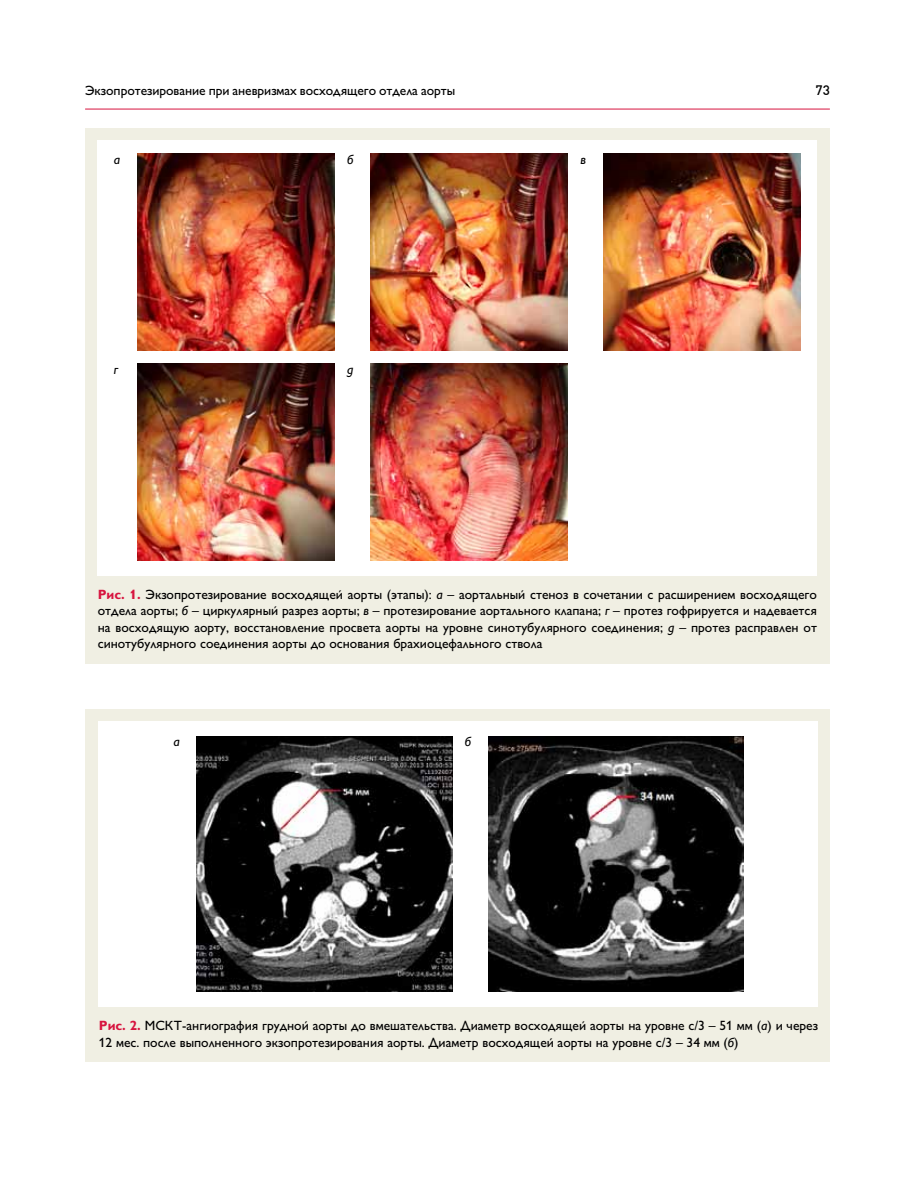
<style>
.page{position:relative;width:915px;height:1191px;background:#fff}
.page>*{position:absolute;margin:0;border:0;box-sizing:border-box;transform-origin:0 0}
.t1{font:13.5px/16.5px "Gill Sans C";color:#000;text-align:justify}
.t2{font:italic 13.5px "Gill Sans C";color:#000}
.t3{font:500 13.5px "DIN Cyr";color:#000}
.s1{font-weight:700;color:#d7143f}
.s2{font-style:italic}
</style>
<div class="page">
<hr style="left:85px;top:109px;width:744px;height:1px;background:#d7143f">
<div style="left:85px;top:128px;width:744px;height:535px;background:#f0efe3"></div>
<div style="left:98px;top:140px;width:718px;height:436px;background:#fff"></div>
<img style="left:137px;top:153px;width:197px;height:197px">
<img style="left:370px;top:153px;width:197px;height:197px">
<img style="left:603px;top:153px;width:197px;height:197px">
<img style="left:137px;top:363px;width:197px;height:197px">
<img style="left:370px;top:363px;width:197px;height:197px">
<div style="left:85px;top:709px;width:744px;height:353px;background:#f0efe3"></div>
<div style="left:99px;top:721px;width:718px;height:286px;background:#fff"></div>
<img style="left:197px;top:736px;width:255px;height:255px">
<img style="left:488px;top:736px;width:255px;height:255px">
<p class="t1" style="left:85px;top:83px;width:371px">Экзопротезирование при аневризмах восходящего отдела аорты</p>
<p class="t2" style="left:114px;top:151px;width:8px">а</p>
<p class="t2" style="left:347px;top:151px;width:8px">б</p>
<p class="t2" style="left:580px;top:151px;width:7px">в</p>
<p class="t2" style="left:114px;top:361px;width:6px">г</p>
<p class="t2" style="left:347px;top:361px;width:8px">д</p>
<p class="t3" style="left:815px;top:83px;width:16px">73</p>
<p class="t1" style="left:98px;top:586px;width:720px"><span class="s1">Рис. 1.</span> Экзопротезирование восходящей аорты (этапы): <span class="s2">а</span> – аортальный стеноз в сочетании с расширением восходящего отдела аорты; <span class="s2">б</span> – циркулярный разрез аорты; <span class="s2">в</span> – протезирование аортального клапана; <span class="s2">г</span> – протез гофрируется и надевается на восходящую аорту, восстановление просвета аорты на уровне синотубулярного соединения; <span class="s2">д</span> – протез расправлен от синотубулярного соединения аорты до основания брахиоцефального ствола</p>
<p class="t2" style="left:173px;top:734px;width:8px">а</p>
<p class="t2" style="left:464px;top:734px;width:8px">б</p>
<p class="t1" style="left:99px;top:1017px;width:720px"><span class="s1">Рис. 2.</span> МСКТ-ангиография грудной аорты до вмешательства. Диаметр восходящей аорты на уровне с/3 – 51 мм (<span class="s2">а</span>) и через<br>12 мес. после выполненного экзопротезирования аорты. Диаметр восходящей аорты на уровне с/3 – 34 мм (<span class="s2">б</span>)</p>
</div>
